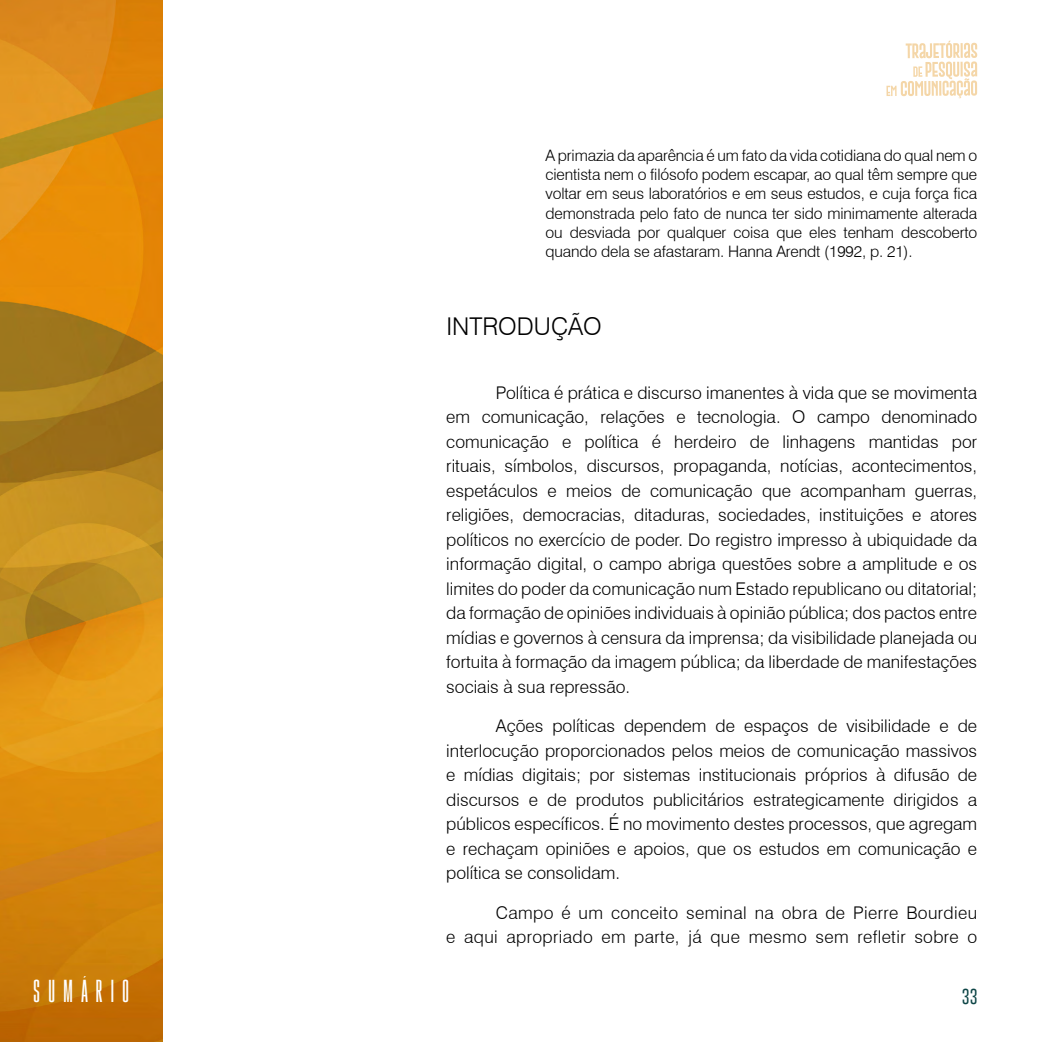
<style>
.page{position:relative;width:1042px;height:1042px;background:#fff}
.page>*{position:absolute;margin:0;border:0;box-sizing:border-box;transform-origin:0 0}
.t1{font:26.25px "Gobold High";letter-spacing:.3em;color:#fff}
.t2{font:300 24.5px "Swiss 721 BT";color:#000}
.t3{font:300 17.5px/24.5px "Swiss 721 BT";color:#000;text-align:justify}
.t4{font:300 17.5px/24.5px "Swiss 721 BT";letter-spacing:.02em;color:#000;text-align:right}
.t5{font:300 15.75px/19.2px "Swiss 721 BT";letter-spacing:-.01em;color:#000;text-align:justify}
.t6{font:100 15.75px "Gobold";color:#0d4546}
</style>
<div class="page">
<svg style="left:886px;top:41px;width:91px;height:57px"></svg>
<img style="left:0;top:0;width:162px;height:1042px">
<h1 class="t1" style="left:33px;top:974px;width:98px">SUMÁRIO</h1>
<p class="t5" style="left:545px;top:145px;width:433px">A primazia da aparência é um fato da vida cotidiana do qual nem o cientista nem o filósofo podem escapar, ao qual têm sempre que voltar em seus laboratórios e em seus estudos, e cuja força fica demonstrada pelo fato de nunca ter sido minimamente alterada ou desviada por qualquer coisa que eles tenham descoberto quando dela se afastaram. Hanna Arendt (1992, p. 21).</p>
<h2 class="t2" style="left:446px;top:311px;width:157px">INTRODUÇÃO</h2>
<p class="t3" style="left:446px;top:380px;width:532px;text-indent:50px">Política é prática e discurso imanentes à vida que se movimenta em comunicação, relações e tecnologia. O campo denominado comunicação e política é herdeiro de linhagens mantidas por rituais, símbolos, discursos, propaganda, notícias, acontecimentos, espetáculos e meios de comunicação que acompanham guerras, religiões, democracias, ditaduras, sociedades, instituições e atores políticos no exercício de poder. Do registro impresso à ubiquidade da informação digital, o campo abriga questões sobre a amplitude e os limites do poder da comunicação num Estado republicano ou ditatorial; da formação de opiniões individuais à opinião pública; dos pactos entre mídias e governos à censura da imprensa; da visibilidade planejada ou fortuita à formação da imagem pública; da liberdade de manifestações sociais à sua repressão.</p>
<p class="t3" style="left:446px;top:714px;width:532px;text-indent:50px">Ações políticas dependem de espaços de visibilidade e de interlocução proporcionados pelos meios de comunicação massivos e mídias digitais; por sistemas institucionais próprios à difusão de discursos e de produtos publicitários estrategicamente dirigidos a públicos específicos. É no movimento destes processos, que agregam e rechaçam opiniões e apoios, que os estudos em comunicação e política se consolidam.</p>
<p class="t4" style="left:446px;top:900px;width:532px">Campo é um conceito seminal na obra de Pierre Bourdieu<br>e aqui apropriado em parte, já que mesmo sem refletir sobre o</p>
<p class="t6" style="left:962px;top:986px;width:17px">33</p>
</div>
